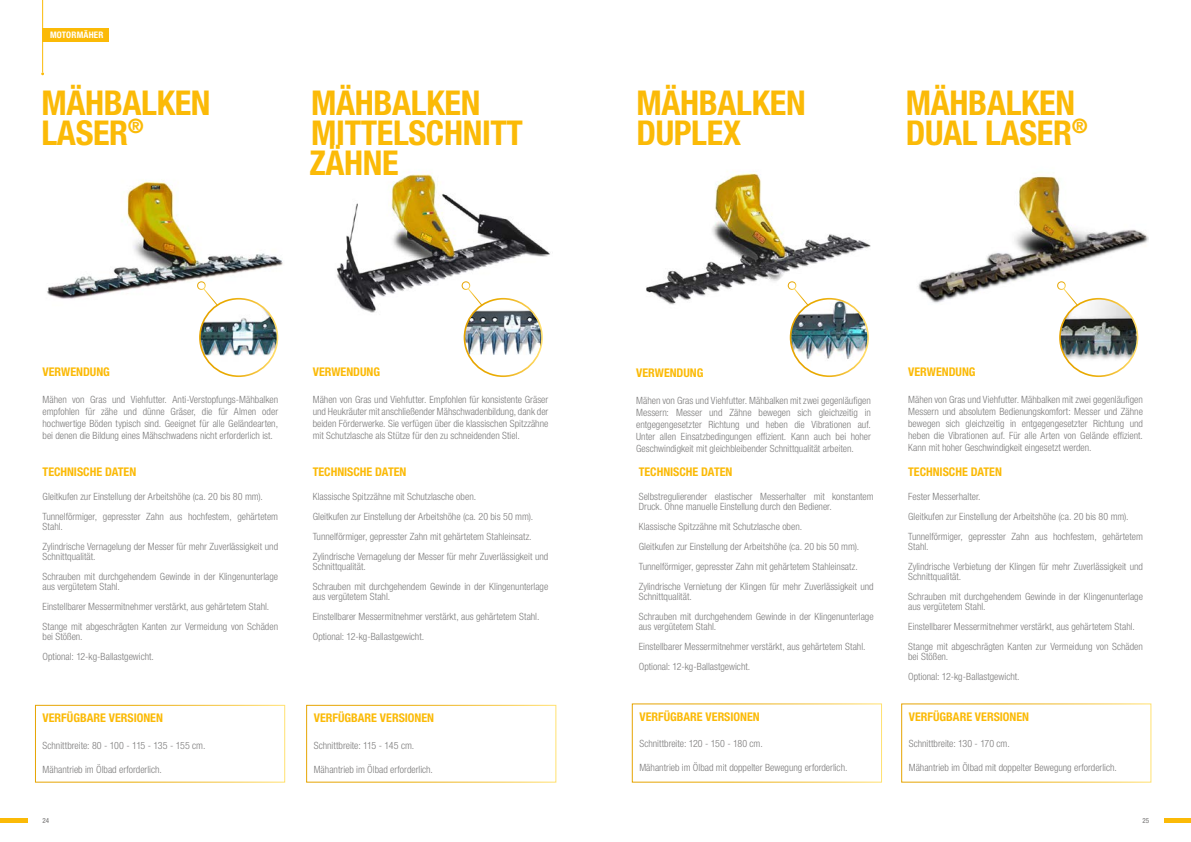
<style>
.page{position:relative;width:1191px;height:842px;background:#fff}
.page>*{position:absolute;margin:0;border:0;box-sizing:border-box;transform-origin:0 0}
.t1{font:700 condensed 34.2px/30px "Helvetica Neue LT Std";letter-spacing:-.01em;color:#fbba07}
.t2{font:700 condensed 12px "Helvetica Neue LTW1 G";color:#fbba07}
.t3{font:300 condensed 10px/20px "Helvetica Neue LTW1 G";color:#7c7b7b}
.t4{font:700 condensed 9px "Helvetica Neue LT Std";letter-spacing:.02em;color:#fff}
.t5{font:condensed 7px "Helvetica Neue LT Std";color:#706f6f}
</style>
<div class="page">
<img style="left:47px;top:181px;width:236px;height:138px">
<img style="left:337px;top:174px;width:214px;height:148px">
<img style="left:646px;top:171px;width:225px;height:148px">
<img style="left:918px;top:176px;width:230px;height:141px">
<img style="left:200px;top:299px;width:77px;height:77px;border-radius:39px">
<div style="left:199px;top:298px;width:79px;height:79px;border:2px solid #fff;border-radius:50%"></div>
<img style="left:464px;top:299px;width:78px;height:77px;border-radius:39px">
<div style="left:463px;top:298px;width:80px;height:79px;border:2px solid #fff;border-radius:50%"></div>
<img style="left:790px;top:299px;width:78px;height:77px;border-radius:39px">
<div style="left:789px;top:298px;width:80px;height:79px;border:2px solid #fff;border-radius:50%"></div>
<img style="left:1060px;top:299px;width:77px;height:77px;border-radius:39px">
<div style="left:1059px;top:298px;width:79px;height:79px;border:2px solid #fff;border-radius:50%"></div>
<svg style="left:195px;top:280px;width:24px;height:27px"></svg>
<svg style="left:460px;top:280px;width:23px;height:27px"></svg>
<svg style="left:786px;top:280px;width:23px;height:27px"></svg>
<svg style="left:1055px;top:280px;width:23px;height:27px"></svg>
<hr style="left:42px;top:0;width:1px;height:72px;background:#fbba07">
<div style="left:43px;top:28px;width:66px;height:14px;background:#fbba07"></div>
<div style="left:35px;top:705px;width:250px;height:78px;border:1px solid #fff"></div>
<div style="left:306px;top:705px;width:250px;height:78px;border:1px solid #fff"></div>
<hr style="left:1164px;top:819px;width:27px;height:4px;background:#fbba07">
<hr style="left:0;top:819px;width:27px;height:4px;background:#fbba07">
<p class="t4" style="left:50px;top:29px;width:55px">MOTORMÄHER</p>
<h1 class="t1" style="left:41px;top:87px;width:171px">MÄHBALKEN<br>LASER<sup>®</sup></h1>
<h1 class="t1" style="left:309px;top:87px;width:215px">MÄHBALKEN<br>MITTELSCHNITT<br>ZÄHNE</h1>
<h1 class="t1" style="left:636px;top:87px;width:171px">MÄHBALKEN<br>DUPLEX</h1>
<h1 class="t1" style="left:905px;top:87px;width:183px">MÄHBALKEN<br>DUAL LASER<sup>®</sup></h1>
<p class="t2" style="left:43px;top:365px;width:69px">VERWENDUNG</p>
<p class="t3" style="left:43px;top:393px;width:237px;line-height:12px;text-align:justify">Mähen von Gras und Viehfutter. Anti-Verstopfungs-Mähbalken empfohlen für zähe und dünne Gräser, die für Almen oder hochwertige Böden typisch sind. Geeignet für alle Geländearten, bei denen die Bildung eines Mähschwadens nicht erforderlich ist.</p>
<p class="t2" style="left:43px;top:464px;width:95px">TECHNISCHE DATEN</p>
<p class="t3" style="left:43px;top:487px;width:237px">Gleitkufen zur Einstellung der Arbeitshöhe (ca. 20 bis 80 mm).<br>Tunnelförmiger, gepresster Zahn aus hochfestem, gehärtetem</p>
<p class="t3" style="left:43px;top:517px;width:237px">Stahl.<br>Zylindrische Vernagelung der Messer für mehr Zuverlässigkeit und</p>
<p class="t3" style="left:43px;top:547px;width:237px">Schnittqualität.<br>Schrauben mit durchgehendem Gewinde in der Klingenunterlage</p>
<p class="t3" style="left:43px;top:577px;width:237px">aus vergütetem Stahl.<br>Einstellbarer Messermitnehmer verstärkt, aus gehärtetem Stahl.<br>Stange mit abgeschrägten Kanten zur Vermeidung von Schäden</p>
<p class="t3" style="left:43px;top:627px;width:113px">bei Stößen.<br>Optional: 12-kg-Ballastgewicht.</p>
<p class="t2" style="left:43px;top:711px;width:122px">VERFÜGBARE VERSIONEN</p>
<p class="t3" style="left:43px;top:735px;width:164px">Schnittbreite: 80 - 100 - 115 - 135 - 155 cm.</p>
<p class="t3" style="left:43px;top:759px;width:121px">Mähantrieb im Ölbad erforderlich.</p>
<p class="t2" style="left:313px;top:365px;width:69px">VERWENDUNG</p>
<p class="t3" style="left:313px;top:393px;width:237px;line-height:12px;text-align:justify">Mähen von Gras und Viehfutter. Empfohlen für konsistente Gräser und Heukräuter mit anschließender Mähschwadenbildung, dank der beiden Förderwerke. Sie verfügen über die klassischen Spitzzähne mit Schutzlasche als Stütze für den zu schneidenden Stiel.</p>
<p class="t2" style="left:313px;top:464px;width:95px">TECHNISCHE DATEN</p>
<p class="t3" style="left:313px;top:487px;width:237px">Klassische Spitzzähne mit Schutzlasche oben.<br>Gleitkufen zur Einstellung der Arbeitshöhe (ca. 20 bis 50 mm).<br>Tunnelförmiger, gepresster Zahn mit gehärtetem Stahleinsatz.<br>Zylindrische Vernagelung der Messer für mehr Zuverlässigkeit und</p>
<p class="t3" style="left:313px;top:557px;width:237px">Schnittqualität.<br>Schrauben mit durchgehendem Gewinde in der Klingenunterlage</p>
<p class="t3" style="left:313px;top:587px;width:228px">aus vergütetem Stahl.<br>Einstellbarer Messermitnehmer verstärkt, aus gehärtetem Stahl.<br>Optional: 12-kg-Ballastgewicht.</p>
<p class="t2" style="left:314px;top:711px;width:122px">VERFÜGBARE VERSIONEN</p>
<p class="t3" style="left:314px;top:735px;width:102px">Schnittbreite: 115 - 145 cm.</p>
<p class="t3" style="left:314px;top:759px;width:121px">Mähantrieb im Ölbad erforderlich.</p>
<p class="t2" style="left:636px;top:366px;width:69px">VERWENDUNG</p>
<p class="t3" style="left:636px;top:394px;width:236px;line-height:12px;text-align:justify">Mähen von Gras und Viehfutter. Mähbalken mit zwei gegenläufigen Messern: Messer und Zähne bewegen sich gleichzeitig in entgegengesetzter Richtung und heben die Vibrationen auf.<br>Unter allen Einsatzbedingungen effizient. Kann auch bei hoher Geschwindigkeit mit gleichbleibender Schnittqualität arbeiten.</p>
<p class="t2" style="left:639px;top:464px;width:95px">TECHNISCHE DATEN</p>
<p class="t3" style="left:639px;top:492px;width:236px;line-height:10px">Selbstregulierender elastischer Messerhalter mit konstantem<br>Druck. Ohne manuelle Einstellung durch den Bediener.</p>
<p class="t3" style="left:639px;top:517px;width:236px">Klassische Spitzzähne mit Schutzlasche oben.<br>Gleitkufen zur Einstellung der Arbeitshöhe (ca. 20 bis 50 mm).<br>Tunnelförmiger, gepresster Zahn mit gehärtetem Stahleinsatz.<br>Zylindrische Vernietung der Klingen für mehr Zuverlässigkeit und</p>
<p class="t3" style="left:639px;top:587px;width:236px">Schnittqualität.<br>Schrauben mit durchgehendem Gewinde in der Klingenunterlage</p>
<p class="t3" style="left:639px;top:617px;width:228px">aus vergütetem Stahl.<br>Einstellbarer Messermitnehmer verstärkt, aus gehärtetem Stahl.<br>Optional: 12-kg-Ballastgewicht.</p>
<p class="t2" style="left:639px;top:709px;width:122px">VERFÜGBARE VERSIONEN</p>
<p class="t3" style="left:639px;top:734px;width:125px">Schnittbreite: 120 - 150 - 180 cm.</p>
<p class="t3" style="left:639px;top:758px;width:210px">Mähantrieb im Ölbad mit doppelter Bewegung erforderlich.</p>
<p class="t2" style="left:908px;top:365px;width:69px">VERWENDUNG</p>
<p class="t3" style="left:908px;top:393px;width:236px;line-height:12px;text-align:justify">Mähen von Gras und Viehfutter. Mähbalken mit zwei gegenläufigen Messern und absolutem Bedienungskomfort: Messer und Zähne bewegen sich gleichzeitig in entgegengesetzter Richtung und heben die Vibrationen auf. Für alle Arten von Gelände effizient.<br>Kann mit hoher Geschwindigkeit eingesetzt werden.</p>
<p class="t2" style="left:908px;top:464px;width:95px">TECHNISCHE DATEN</p>
<p class="t3" style="left:908px;top:487px;width:236px">Fester Messerhalter.<br>Gleitkufen zur Einstellung der Arbeitshöhe (ca. 20 bis 80 mm).<br>Tunnelförmiger, gepresster Zahn aus hochfestem, gehärtetem</p>
<p class="t3" style="left:908px;top:537px;width:236px">Stahl.<br>Zylindrische Verbietung der Klingen für mehr Zuverlässigkeit und</p>
<p class="t3" style="left:908px;top:567px;width:236px">Schnittqualität.<br>Schrauben mit durchgehendem Gewinde in der Klingenunterlage</p>
<p class="t3" style="left:908px;top:597px;width:236px">aus vergütetem Stahl.<br>Einstellbarer Messermitnehmer verstärkt, aus gehärtetem Stahl.<br>Stange mit abgeschrägten Kanten zur Vermeidung von Schäden</p>
<p class="t3" style="left:908px;top:647px;width:113px">bei Stößen.<br>Optional: 12-kg-Ballastgewicht.</p>
<p class="t2" style="left:908px;top:709px;width:122px">VERFÜGBARE VERSIONEN</p>
<p class="t3" style="left:908px;top:734px;width:102px">Schnittbreite: 130 - 170 cm.</p>
<p class="t3" style="left:908px;top:758px;width:210px">Mähantrieb im Ölbad mit doppelter Bewegung erforderlich.</p>
<p class="t5" style="left:43px;top:817px;width:8px">24</p>
<p class="t5" style="left:1142px;top:817px;width:8px">25</p>
</div>
